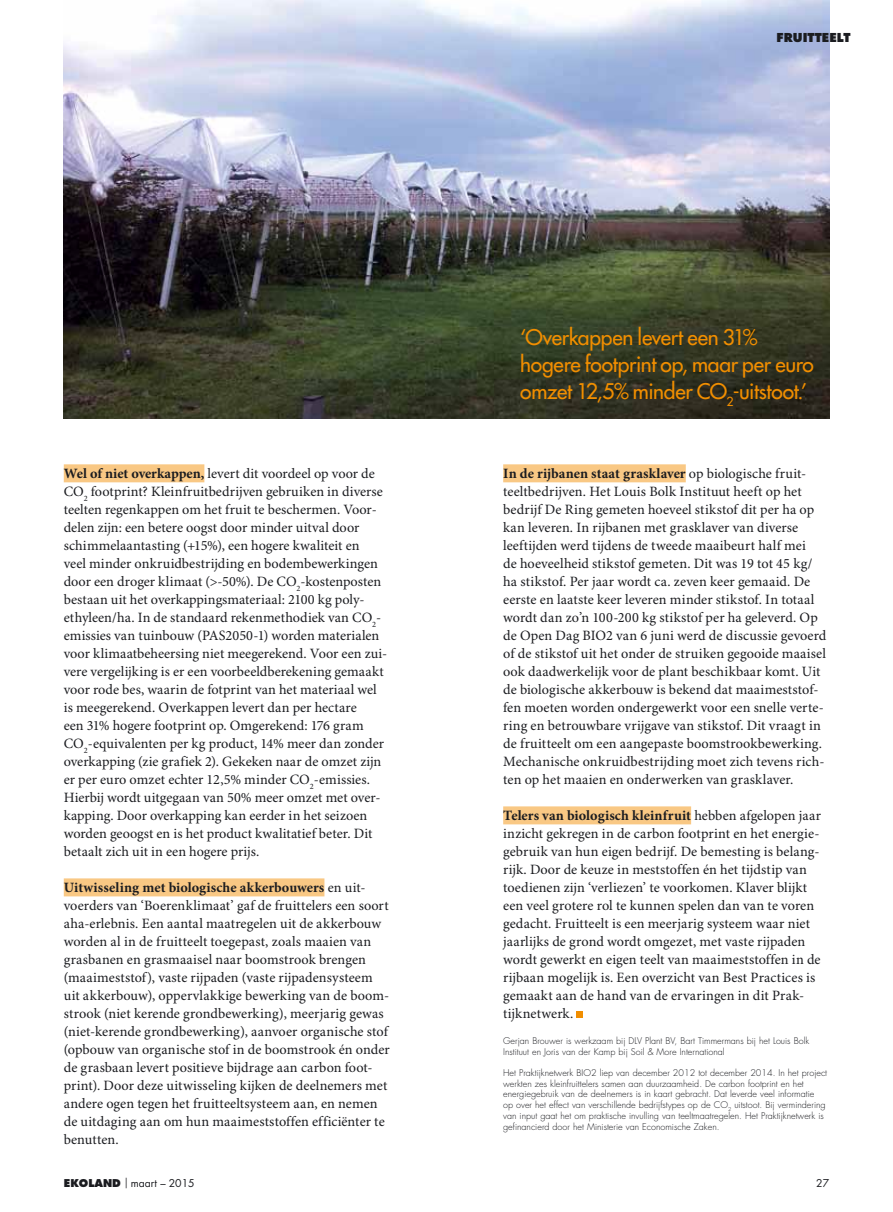
<style>
.page{position:relative;width:893px;height:1212px;background:#fff}
.page>*{position:absolute;margin:0;border:0;box-sizing:border-box;transform-origin:0 0}
.t1{font:500 21px/27px "Futura Std";letter-spacing:-.02em;color:#f18e00}
.t2{font:14.25px/18px "Minion Pro";letter-spacing:.005em;color:#1b1c20}
.t3{font:800 12px "Futura Std";color:#1b1c20}
.t4{font:10.5px "Futura Std";color:#1b1c20}
.t5{font:300 9px/10.8px "Futura Std";color:#1b1c20}
.s1{font-weight:700}
.s2{font-weight:800}
.s3{font-weight:500}
</style>
<div class="page">
<div style="left:64px;top:464px;width:140px;height:18px;background:#f9c884"></div>
<div style="left:64px;top:878px;width:260px;height:18px;background:#f9c884"></div>
<img style="left:64px;top:0;width:765px;height:419px">
<div style="left:503px;top:464px;width:183px;height:18px;background:#f9c884"></div>
<div style="left:503px;top:806px;width:188px;height:18px;background:#f9c884"></div>
<svg style="left:576px;top:1012px;width:6px;height:6px"></svg>
<p class="t3" style="left:777px;top:30px;width:75px">FRUITTEELT</p>
<p class="t2" style="left:64px;top:465px;width:325px"><span class="s1">Wel of niet overkappen,</span> levert dit voordeel op voor de CO<sub>2</sub> footprint? Kleinfruitbedrijven gebruiken in diverse teelten regenkappen om het fruit te beschermen. Voor&shy;delen zijn: een betere oogst door minder uitval door schimmelaantasting (+15%), een hogere kwaliteit en<br>veel minder onkruidbestrijding en bodembewerkingen door een droger klimaat (&gt;-50%). De CO<sub>2</sub>-kostenposten bestaan uit het overkappingsmateriaal: 2100 kg poly&shy;ethyleen/ha. In de standaard rekenmethodiek van CO<sub>2</sub>- emissies van tuinbouw (PAS2050-1) worden materialen voor klimaatbeheersing niet meegerekend. Voor een zui&shy;vere vergelijking is er een voorbeeldberekening gemaakt voor rode bes, waarin de fotprint van het materiaal wel is meegerekend. Overkappen levert dan per hectare<br>een 31% hogere footprint op. Omgerekend: 176 gram CO<sub>2</sub>-equivalenten per kg product, 14% meer dan zonder overkapping (zie grafiek 2). Gekeken naar de omzet zijn er per euro omzet echter 12,5% minder CO<sub>2</sub>-emissies.<br>Hierbij wordt uitgegaan van 50% meer omzet met over&shy;kapping. Door overkapping kan eerder in het seizoen worden geoogst en is het product kwalitatief beter. Dit betaalt zich uit in een hogere prijs.</p>
<p class="t2" style="left:64px;top:879px;width:327px"><span class="s1">Uitwisseling met biologische akkerbouwers</span> en uit&shy;voerders van ‘Boerenklimaat’ gaf de fruittelers een soort aha-erlebnis. Een aantal maatregelen uit de akkerbouw worden al in de fruitteelt toegepast, zoals maaien van grasbanen en grasmaaisel naar boomstrook brengen (maaimeststof), vaste rijpaden (vaste rijpadensysteem uit akkerbouw), oppervlakkige bewerking van de boom&shy;strook (niet kerende grondbewerking), meerjarig gewas (niet-kerende grondbewerking), aanvoer organische stof (opbouw van organische stof in de boomstrook én onder de grasbaan levert positieve bijdrage aan carbon foot&shy;print). Door deze uitwisseling kijken de deelnemers met andere ogen tegen het fruitteeltsysteem aan, en nemen de uitdaging aan om hun maaimeststoffen efficiënter te benutten.</p>
<h1 class="t1" style="left:520px;top:324px;width:295px">‘Overkappen levert een 31% hogere footprint op, maar per euro omzet 12,5% minder CO<sub>2</sub>-uitstoot.’</h1>
<p class="t2" style="left:503px;top:465px;width:325px"><span class="s1">In de rijbanen staat grasklaver</span> op biologische fruit&shy;teeltbedrijven. Het Louis Bolk Instituut heeft op het bedrijf De Ring gemeten hoeveel stikstof dit per ha op kan leveren. In rijbanen met grasklaver van diverse leeftijden werd tijdens de tweede maaibeurt half mei<br>de hoeveelheid stikstof gemeten. Dit was 19 tot 45 kg/ ha stikstof. Per jaar wordt ca. zeven keer gemaaid. De eerste en laatste keer leveren minder stikstof. In totaal wordt dan zo’n 100-200 kg stikstof per ha geleverd. Op de Open Dag BIO2 van 6 juni werd de discussie gevoerd of de stikstof uit het onder de struiken gegooide maaisel ook daadwerkelijk voor de plant beschikbaar komt. Uit de biologische akkerbouw is bekend dat maaimeststof&shy;fen moeten worden ondergewerkt voor een snelle verte&shy;ring en betrouwbare vrijgave van stikstof. Dit vraagt in de fruitteelt om een aangepaste boomstrookbewerking.<br>Mechanische onkruidbestrijding moet zich tevens rich&shy;ten op het maaien en onderwerken van grasklaver.</p>
<p class="t2" style="left:503px;top:807px;width:319px"><span class="s1">Telers van biologisch kleinfruit</span> hebben afgelopen jaar inzicht gekregen in de carbon footprint en het energie&shy;gebruik van hun eigen bedrijf. De bemesting is belang&shy;rijk. Door de keuze in meststoffen én het tijdstip van toedienen zijn ‘verliezen’ te voorkomen. Klaver blijkt een veel grotere rol te kunnen spelen dan van te voren gedacht. Fruitteelt is een meerjarig systeem waar niet jaarlijks de grond wordt omgezet, met vaste rijpaden wordt gewerkt en eigen teelt van maaimeststoffen in de rijbaan mogelijk is. Een overzicht van Best Practices is gemaakt aan de hand van de ervaringen in dit Prak&shy;tijknetwerk.</p>
<p class="t5" style="left:503px;top:1035px;width:308px">Gerjan Brouwer is werkzaam bij DLV Plant BV, Bart Timmermans bij het Louis Bolk<br>I nstituut en Joris van der Kamp bij Soil &amp; More I nternational</p>
<p class="t5" style="left:503px;top:1067px;width:325px">Het Praktijknetwerk BIO2 liep van december 2012 tot december 2014. I n het project werkten zes kleinfruittelers samen aan duurzaamheid. De carbon footprint en het energiegebruik van de deelnemers is in kaart gebracht. Dat leverde veel informatie<br>op over het effect van verschillende bedrijfstypes op de CO<sub>2</sub> uitstoot. Bij vermindering van input gaat het om praktische invulling van teeltmaatregelen. Het Praktijknetwerk is gefinancierd door het Ministerie van Economische Zaken.</p>
<p class="t4" style="left:64px;top:1176px;width:132px"><span class="s2">EKOLAND</span> <span class="s3">|</span> maart – 2015</p>
<p class="t4" style="left:816px;top:1176px;width:14px">27</p>
</div>
